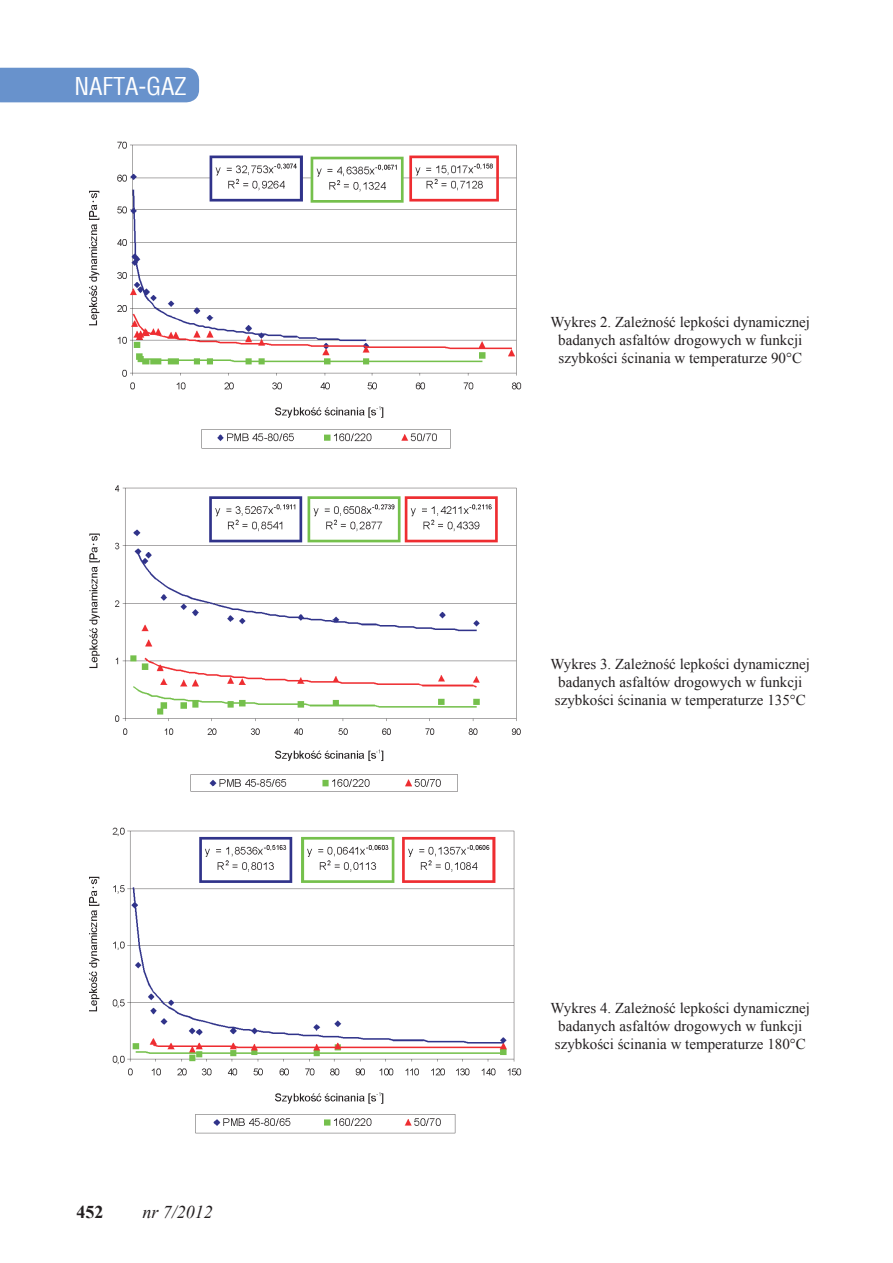
<style>
.page{position:relative;width:893px;height:1263px;background:#fff}
.page>*{position:absolute;margin:0;border:0;box-sizing:border-box;transform-origin:0 0}
.t1{font:24px "Switzerland Condensed";color:#fff}
.t2{font:italic 18px "Times New Roman";color:#231f20}
.t3{font:700 18px "Times New Roman";color:#231f20}
.t4{font:15px/18px "Times New Roman";color:#231f20}
</style>
<div class="page">
<div style="left:0;top:68px;width:199px;height:34px;background:#6892cc"></div>
<img style="left:89px;top:141px;width:433px;height:308px">
<img style="left:89px;top:485px;width:432px;height:307px">
<img style="left:89px;top:827px;width:433px;height:307px">
<h1 class="t1" style="left:74px;top:71px;width:114px">NAFTA-GAZ</h1>
<p class="t3" style="left:77px;top:1199px;width:28px">452</p>
<p class="t2" style="left:142px;top:1200px;width:72px">nr 7/2012</p>
<p class="t4" style="left:551px;top:312px;width:261px;text-align:center">Wykres 2. Zależność lepkości dynamicznej badanych asfaltów drogowych w funkcji szybkości ścinania w temperaturze 90°C</p>
<p class="t4" style="left:551px;top:654px;width:261px">Wykres 3. Zależność lepkości dynamicznej badanych asfaltów drogowych w funkcji szybkości ścinania w temperaturze 135°C</p>
<p class="t4" style="left:551px;top:999px;width:261px">Wykres 4. Zależność lepkości dynamicznej badanych asfaltów drogowych w funkcji szybkości ścinania w temperaturze 180°C</p>
</div>
